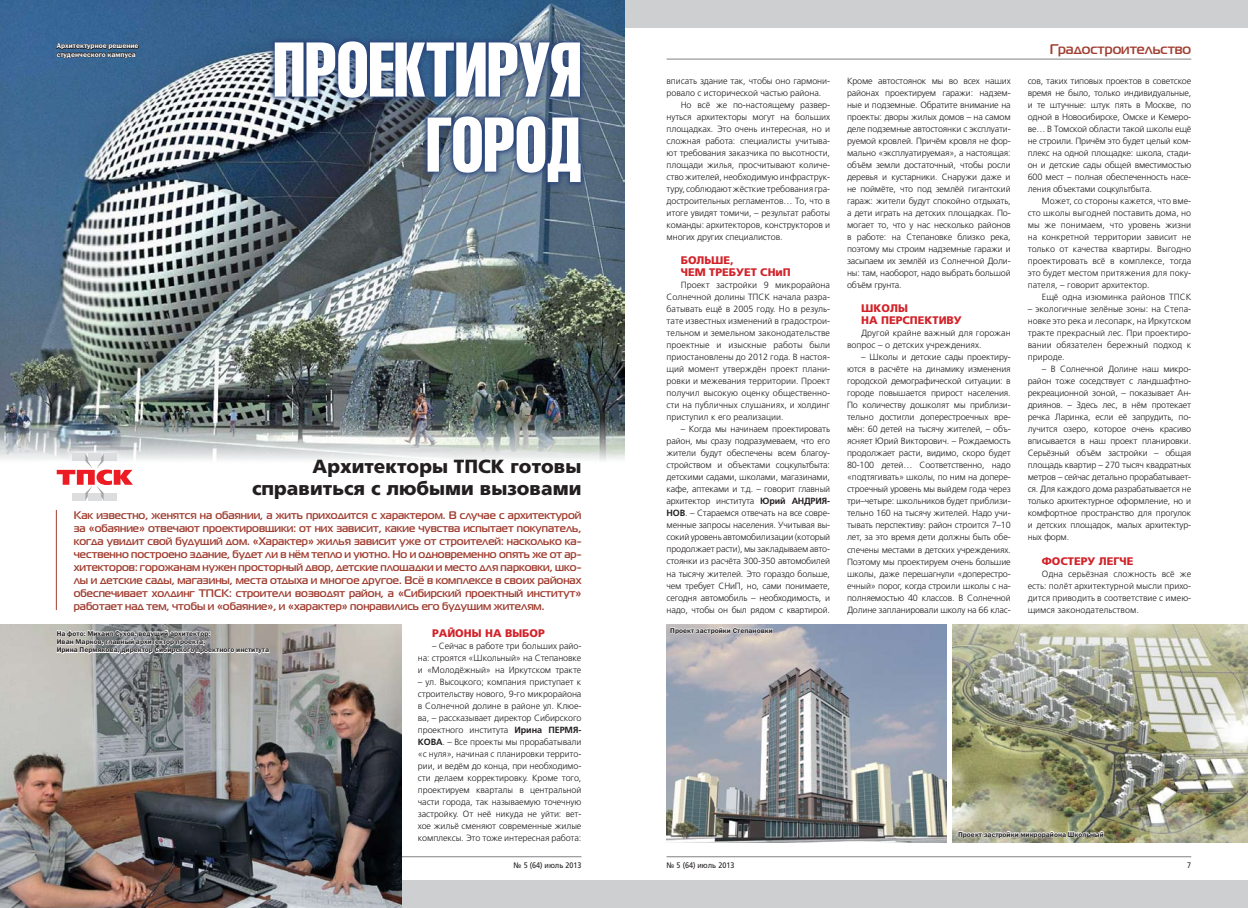
<style>
.page{position:relative;width:1248px;height:908px;background:#fff}
.page>*{position:absolute;margin:0;border:0;box-sizing:border-box;transform-origin:0 0}
.t1{font:75.9px/75px "Helios Compressed";color:#fff;text-align:right;scale:.9 1}
.t2{font:900 19px/22px "Plesetsk";color:#231f20;text-align:right}
.t3{font:700 14px "Magistral C";color:#a03e31}
.t4{font:700 11px/13px "Magistral C";color:#a03e31;text-align:justify}
.t5{font:900 11px/12px "Plesetsk";color:#d2232a}
.t6{font:300 9px/12px "Plesetsk";letter-spacing:-.01em;color:#231f20;text-align:justify}
.t7{font:8px "Plesetsk";color:#231f20;scale:.9 1}
.t8{font:7px/8.4px "Franklin Gothic Demi C";color:#231f20}
.t9{font:7px/8.4px "Franklin Gothic Demi C";color:#fff}
.s1{font-weight:700}
</style>
<div class="page">
<hr style="left:57px;top:856px;width:524px;height:1px;background:#808285">
<div style="left:0;top:880px;width:624px;height:27px;background:#cecfd1"></div>
<div style="left:624px;top:880px;width:623px;height:27px;background:#cecfd1"></div>
<div style="left:624px;top:0;width:623px;height:27px;background:#cecfd1"></div>
<hr style="left:666px;top:856px;width:525px;height:1px;background:#808285">
<img style="left:0;top:0;width:624px;height:461px">
<hr style="left:666px;top:59px;width:525px;height:1px;background:#808285">
<svg style="left:267px;top:34px;width:408px;height:185px;background:#5e718a"></svg>
<hr style="left:56px;top:509px;width:1px;height:100px;background:#a03e31">
<svg style="left:55px;top:41px;width:85px;height:18px;background:#2d455f"></svg>
<img style="left:0;top:624px;width:402px;height:283px">
<div style="left:49px;top:446px;width:102px;height:73px;background:#fff;opacity:.75"></div>
<svg style="left:57px;top:453px;width:76px;height:47px"></svg>
<img style="left:952px;top:624px;width:295px;height:218px">
<img style="left:666px;top:624px;width:280px;height:218px">
<svg style="left:957px;top:827px;width:147px;height:11px"></svg>
<svg style="left:669px;top:626px;width:104px;height:8px"></svg>
<svg style="left:56px;top:624px;width:214px;height:30px"></svg>
<p class="t9" style="left:57px;top:42px;width:83px">Архитектурное решение студенческого кампуса</p>
<h1 class="t1" style="left:273px;top:30px;width:344px">Проектируя город</h1>
<h2 class="t2" style="left:252px;top:455px;width:331px">Архитекторы ТПСК готовы справиться с любыми вызовами</h2>
<p class="t4" style="left:74px;top:508px;width:509px">Как известно, женятся на обаянии, а жить приходится с характером. В случае с архитектурой за «обаяние» отвечают проектировщики: от них зависит, какие чувства испытает покупатель, когда увидит свой будущий дом. «Характер» жилья зависит уже от строителей: насколько ка&shy;чественно построено здание, будет ли в нём тепло и уютно. Но и одновременно опять же от ар&shy;хитекторов: горожанам нужен просторный двор, детские площадки и место для парковки, шко&shy;лы и детские сады, магазины, места отдыха и многое другое. Всё в комплексе в своих районах обеспечивает холдинг ТПСК: строители возводят район, а «Сибирский проектный институт» работает над тем, чтобы и «обаяние», и «характер» понравились его будущим жителям.</p>
<p class="t5" style="left:432px;top:626px;width:114px">Районы на выбор</p>
<p class="t6" style="left:418px;top:639px;width:165px;text-indent:14px">– Сейчас в работе три больших райо‑ на: строятся «Школьный» на Степановке и «Молодёжный» на Иркутском тракте</p>
<p class="t6" style="left:418px;top:675px;width:165px">– ул. Высоцкого; компания приступает к строительству нового, 9-го микрорайона в Солнечной долине в районе ул. Клюе‑ ва, – рассказывает директор Сибирского проектного института <span class="s1">И рина П ермя&shy;кова</span>. – Все проекты мы прорабатывали «с нуля», начиная с планировки террито‑ рии, и ведём до конца, при необходимо‑ сти делаем корректировку. Кроме того, проектируем кварталы в центральной части города, так называемую точечную застройку. От неё никуда не уйти: вет‑ хое жильё сменяют современные жилые комплексы. Это тоже интересная работа:</p>
<p class="t8" style="left:57px;top:628px;width:214px">На фото: Михаил Сухов, ведущий архитектор;<br>Иван Марков, главный архитектор проекта;<br>Ирина Пермякова, директор Сибирского проектного института</p>
<p class="t6" style="left:666px;top:75px;width:165px">вписать здание так, чтобы оно гармони‑</p>
<p class="t6" style="left:666px;top:87px;width:156px">ровало с исторической частью района.</p>
<p class="t6" style="left:680px;top:99px;width:151px">Но всё же по-настоящему развер‑</p>
<p class="t6" style="left:666px;top:111px;width:165px">нуться архитекторы могут на больших</p>
<p class="t6" style="left:666px;top:123px;width:165px">площадках. Это очень интересная, но и</p>
<p class="t6" style="left:666px;top:135px;width:165px">сложная работа: специалисты учитыва‑</p>
<p class="t6" style="left:666px;top:147px;width:165px">ют требования заказчика по высотности,</p>
<p class="t6" style="left:666px;top:159px;width:165px">площади жилья, просчитывают количе‑</p>
<p class="t6" style="left:666px;top:171px;width:165px">ство жителей, необходимую инфраструк‑</p>
<p class="t6" style="left:666px;top:183px;width:165px">туру, соблюдают жёсткие требования гра‑</p>
<p class="t6" style="left:666px;top:195px;width:165px">достроительных регламентов… То, что в</p>
<p class="t6" style="left:666px;top:207px;width:165px">итоге увидят томичи, – результат работы</p>
<p class="t6" style="left:666px;top:219px;width:165px">команды: архитекторов, конструкторов и</p>
<p class="t6" style="left:666px;top:231px;width:118px">многих других специалистов.</p>
<p class="t5" style="left:680px;top:254px;width:112px">Больше,<br>чем требует СНиП</p>
<p class="t6" style="left:666px;top:279px;width:165px;text-indent:14px">Проект застройки 9 микрорайона Солнечной долины ТПСК начала разра‑ батывать ещё в 2005 году. Но в резуль‑ тате известных изменений в градострои‑ тельном и земельном законодательстве проектные и изыскные работы были приостановлены до 2012 года. В настоя‑ щий момент утверждён проект плани‑ ровки и межевания территории. Проект получил высокую оценку общественно‑ сти на публичных слушаниях, и холдинг приступил к его реализации.</p>
<p class="t6" style="left:666px;top:423px;width:165px;text-indent:14px">– Когда мы начинаем проектировать район, мы сразу подразумеваем, что его жители будут обеспечены всем благоу‑ стройством и объектами соцкультбыта: детскими садами, школами, магазинами, кафе, аптеками и т.д. – говорит главный архитектор института <span class="s1">Юрий Андр</span></p>
<p class="t6" style="left:666px;top:495px;width:165px;text-indent:149px"><span class="s1">ия&shy;нов</span>. – Стараемся отвечать на все совре‑ менные запросы населения. Учитывая вы‑ сокий уровень автомобилизации (который продолжает расти), мы закладываем авто‑ стоянки из расчёта 300-350 автомобилей на тысячу жителей. Это гораздо больше, чем требует СНиП, но, сами понимаете, сегодня автомобиль – необходимость, и надо, чтобы он был рядом с квартирой.</p>
<p class="t8" style="left:670px;top:625px;width:104px">Проект застройки Степановки</p>
<p class="t6" style="left:847px;top:75px;width:165px">Кроме автостоянок мы во всех наших районах проектируем гаражи: надзем‑ ные и подземные. Обратите внимание на проекты: дворы жилых домов – на самом деле подземные автостоянки с эксплуати‑ руемой кровлей. Причём кровля не фор‑ мально «эксплуатируемая», а настоящая: объём земли достаточный, чтобы росли деревья и кустарники. Снаружи даже и не поймёте, что под землёй гигантский гараж: жители будут спокойно отдыхать, а дети играть на детских площадках. По‑ могает то, что у нас несколько районов в работе: на Степановке близко река, поэтому мы строим надземные гаражи и засыпаем их землёй из Солнечной Доли‑ ны: там, наоборот, надо выбрать большой объём грунта.</p>
<p class="t5" style="left:861px;top:302px;width:102px">Школы<br>на перспективу</p>
<p class="t6" style="left:847px;top:327px;width:165px;text-indent:14px">Другой крайне важный для горожан вопрос – о детских учреждениях.</p>
<p class="t6" style="left:847px;top:351px;width:165px;text-indent:14px">– Школы и детские сады проектиру‑ ются в расчёте на динамику изменения городской демографической ситуации: в городе повышается прирост населения.<br>По количеству дошколят мы приблизи‑ тельно достигли доперестроечных вре‑ мён: 60 детей на тысячу жителей, – объ‑ ясняет Юрий Викторович. – Рождаемость продолжает расти, видимо, скоро будет 80-100 детей… Соответственно, надо «подтягивать» школы, по ним на допере‑ строечный уровень мы выйдем года через три–четыре: школьников будет приблизи‑ тельно 160 на тысячу жителей. Надо учи‑ тывать перспективу: район строится 7–10 лет, за это время дети должны быть обе‑ спечены местами в детских учреждениях.<br>Поэтому мы проектируем очень большие школы, даже перешагнули «доперестро‑ ечный» порог, когда строили школы с на‑ полняемостью 40 классов. В Солнечной Долине запланировали школу на 66 клас‑</p>
<h3 class="t3" style="left:1049px;top:41px;width:143px">Градостроительство</h3>
<p class="t6" style="left:1027px;top:75px;width:165px">сов, таких типовых проектов в советское время не было, только индивидуальные, и те штучные: штук пять в Москве, по одной в Новосибирске, Омске и Кемеро‑ ве… В Томской области такой школы ещё не строили. Причём это будет целый ком‑ плекс на одной площадке: школа, стади‑ он и детские сады общей вместимостью 600 мест – полная обеспеченность насе‑ ления объектами соцкультбыта.</p>
<p class="t6" style="left:1027px;top:195px;width:165px;text-indent:14px">Может, со стороны кажется, что вме‑ сто школы выгодней поставить дома, но мы же понимаем, что уровень жизни на конкретной территории зависит не только от качества квартиры. Выгодно проектировать всё в комплексе, тогда это будет местом притяжения для поку‑ пателя, – говорит архитектор.</p>
<p class="t6" style="left:1041px;top:291px;width:151px">Ещё одна изюминка районов ТПСК</p>
<p class="t6" style="left:1027px;top:303px;width:165px">– экологичные зелёные зоны: на Степа‑ новке это река и лесопарк, на Иркутском тракте прекрасный лес. При проектиро‑ вании обязателен бережный подход к природе.</p>
<p class="t6" style="left:1027px;top:363px;width:165px;text-indent:14px">– В Солнечной Долине наш микро‑ район тоже соседствует с ландшафтно&shy;рекреационной зоной, – показывает Ан‑ дриянов. – Здесь лес, в нём протекает речка Ларинка, если её запрудить, по‑ лучится озеро, которое очень красиво вписывается в наш проект планировки.<br>Серьёзный объём застройки – общая площадь квартир – 270 тысяч квадратных метров – сейчас детально прорабатывает‑ ся. Для каждого дома разрабатывается не только архитектурное оформление, но и комфортное пространство для прогулок и детских площадок, малых архитектур‑ ных форм.</p>
<p class="t5" style="left:1041px;top:554px;width:93px">Фостеру легче</p>
<p class="t6" style="left:1027px;top:567px;width:165px;text-indent:14px">Одна серьёзная сложность всё же есть: полёт архитектурной мысли прихо‑ дится приводить в соответствие с имею‑ щимся законодательством.</p>
<p class="t8" style="left:958px;top:829px;width:147px">Проект застройки микрорайона Школьный</p>
<p class="t7" style="left:513px;top:860px;width:77px">№ 5 (64) июль 2013</p>
<p class="t7" style="left:666px;top:860px;width:77px">№ 5 (64) июль 2013</p>
<p class="t7" style="left:1187px;top:860px;width:6px">7</p>
</div>
